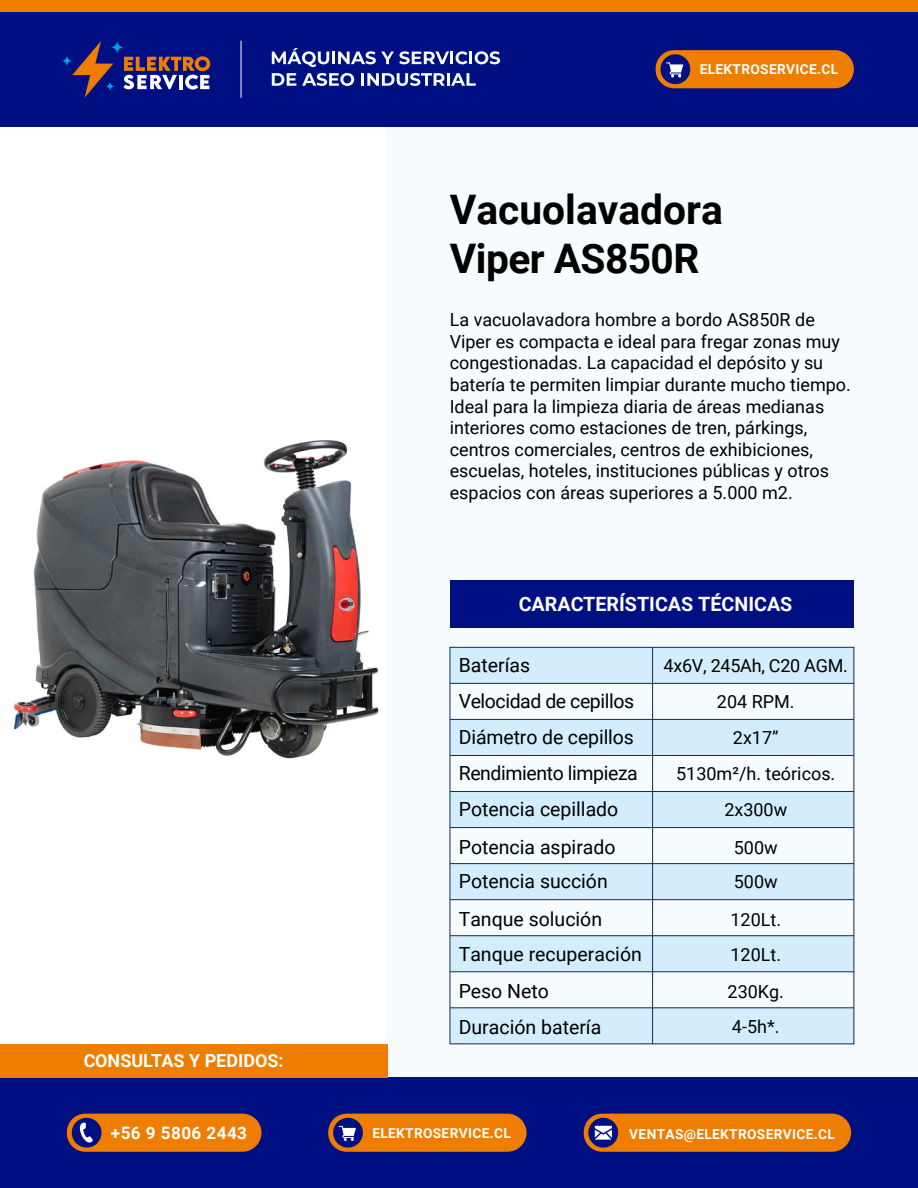
<style>
.page{position:relative;width:918px;height:1188px;background:#fff}
.page>*{position:absolute;margin:0;border:0;box-sizing:border-box;transform-origin:0 0}
.t1{font:700 40.65px/48.9px "Roboto";color:#000}
.t2{font:700 19.65px "Roboto";color:#fdfdfd}
.t3{font:19.5px/36px "Roboto";color:#000}
.t4{font:18px/21.6px "Roboto";color:#000}
.t5{font:700 18px "Roboto";color:#fff}
.t6{font:700 17.1px "Roboto";letter-spacing:.025em;color:#fff}
.t7{font:700 13.65px "Roboto";letter-spacing:.025em;color:#fff}
</style>
<div class="page">
<div style="left:387px;top:118px;width:531px;height:991px;background:#f6fbfe"></div>
<div style="left:0;top:1077px;width:918px;height:111px;background:#000f82"></div>
<div style="left:0;top:1044px;width:387px;height:33px;background:#ee7d00"></div>
<div style="left:450px;top:580px;width:404px;height:48px;background:#000f82"></div>
<svg style="left:449px;top:647px;width:406px;height:398px"></svg>
<hr style="left:652px;top:647px;width:1px;height:397px;background:#19255b">
<div style="left:584px;top:1114px;width:267px;height:38px;background:#ee7d00;border-radius:19px"></div>
<svg style="left:588px;top:1118px;width:30px;height:30px"></svg>
<div style="left:67px;top:1114px;width:195px;height:38px;background:#ee7d00;border-radius:19px"></div>
<div style="left:72px;top:1118px;width:30px;height:30px;background:#000f82;border-radius:50%"></div>
<svg style="left:79px;top:1122px;width:14px;height:21px"></svg>
<div style="left:328px;top:1114px;width:199px;height:38px;background:#ee7d00;border-radius:19px"></div>
<svg style="left:333px;top:1118px;width:30px;height:30px"></svg>
<img style="left:11px;top:440px;width:368px;height:319px">
<div style="left:0;top:12px;width:918px;height:115px;background:#000f82"></div>
<div style="left:0;top:0;width:918px;height:12px;background:#ee7d00"></div>
<svg style="left:272px;top:48px;width:228px;height:19px"></svg>
<svg style="left:272px;top:73px;width:24px;height:13px"></svg>
<svg style="left:302px;top:73px;width:52px;height:13px"></svg>
<svg style="left:361px;top:73px;width:115px;height:13px"></svg>
<svg style="left:72px;top:41px;width:41px;height:57px"></svg>
<svg style="left:62px;top:55px;width:10px;height:11px"></svg>
<svg style="left:111px;top:41px;width:13px;height:13px"></svg>
<svg style="left:105px;top:82px;width:10px;height:9px"></svg>
<svg style="left:123px;top:56px;width:87px;height:33px"></svg>
<hr style="left:241px;top:41px;width:1px;height:57px;background:#fff">
<div style="left:656px;top:50px;width:198px;height:38px;background:#ee7d00;border-radius:19px"></div>
<svg style="left:660px;top:54px;width:30px;height:30px"></svg>
<p class="t7" style="left:700px;top:60px;width:140px">ELEKTROSERVICE.CL</p>
<h1 class="t1" style="left:450px;top:183px;width:275px">Vacuolavadora<br>Viper AS850R</h1>
<p class="t4" style="left:450px;top:308px;width:403px">La vacuolavadora hombre a bordo AS850R de Viper es compacta e ideal para fregar zonas muy congestionadas. La capacidad el depósito y su batería te permiten limpiar durante mucho tiempo.<br>Ideal para la limpieza diaria de áreas medianas interiores como estaciones de tren, párkings, centros comerciales, centros de exhibiciones, escuelas, hoteles, instituciones públicas y otros espacios con áreas superiores a 5.000 m2.</p>
<p class="t2" style="left:519px;top:590px;width:275px">CARACTERÍSTICAS TÉCNICAS</p>
<p class="t3" style="left:459px;top:646px;width:181px">Baterías<br>Velocidad de cepillos<br>Diámetro de cepillos<br>Rendimiento limpieza<br>Potencia cepillado</p>
<p class="t4" style="left:664px;top:647px;width:186px;line-height:36px;text-align:center">4x6V, 245Ah, C20 AGM.<br>204 RPM.<br>2x17”<br>5130m²/h. teóricos.<br>2x300w</p>
<p class="t5" style="left:84px;top:1048px;width:201px">CONSULTAS Y PEDIDOS:</p>
<p class="t3" style="left:459px;top:828px;width:158px">Potencia aspirado</p>
<p class="t4" style="left:734px;top:836px;width:45px">500w</p>
<p class="t3" style="left:459px;top:862px;width:151px">Potencia succión</p>
<p class="t4" style="left:734px;top:870px;width:45px">500w</p>
<p class="t3" style="left:459px;top:900px;width:145px">Tanque solución</p>
<p class="t4" style="left:730px;top:908px;width:52px">120Lt.</p>
<p class="t3" style="left:459px;top:935px;width:185px">Tanque recuperación</p>
<p class="t4" style="left:728px;top:936px;width:58px;line-height:36.3px">120Lt.<br>230Kg.<br>4-5h*.</p>
<p class="t3" style="left:459px;top:972px;width:144px">Peso Neto<br>Duración batería</p>
<p class="t6" style="left:111px;top:1121px;width:138px">+56 9 5806 2443</p>
<p class="t7" style="left:372px;top:1123px;width:140px">ELEKTROSERVICE.CL</p>
<p class="t7" style="left:629px;top:1124px;width:207px">VENTAS@ELEKTROSERVICE.CL</p>
</div>
